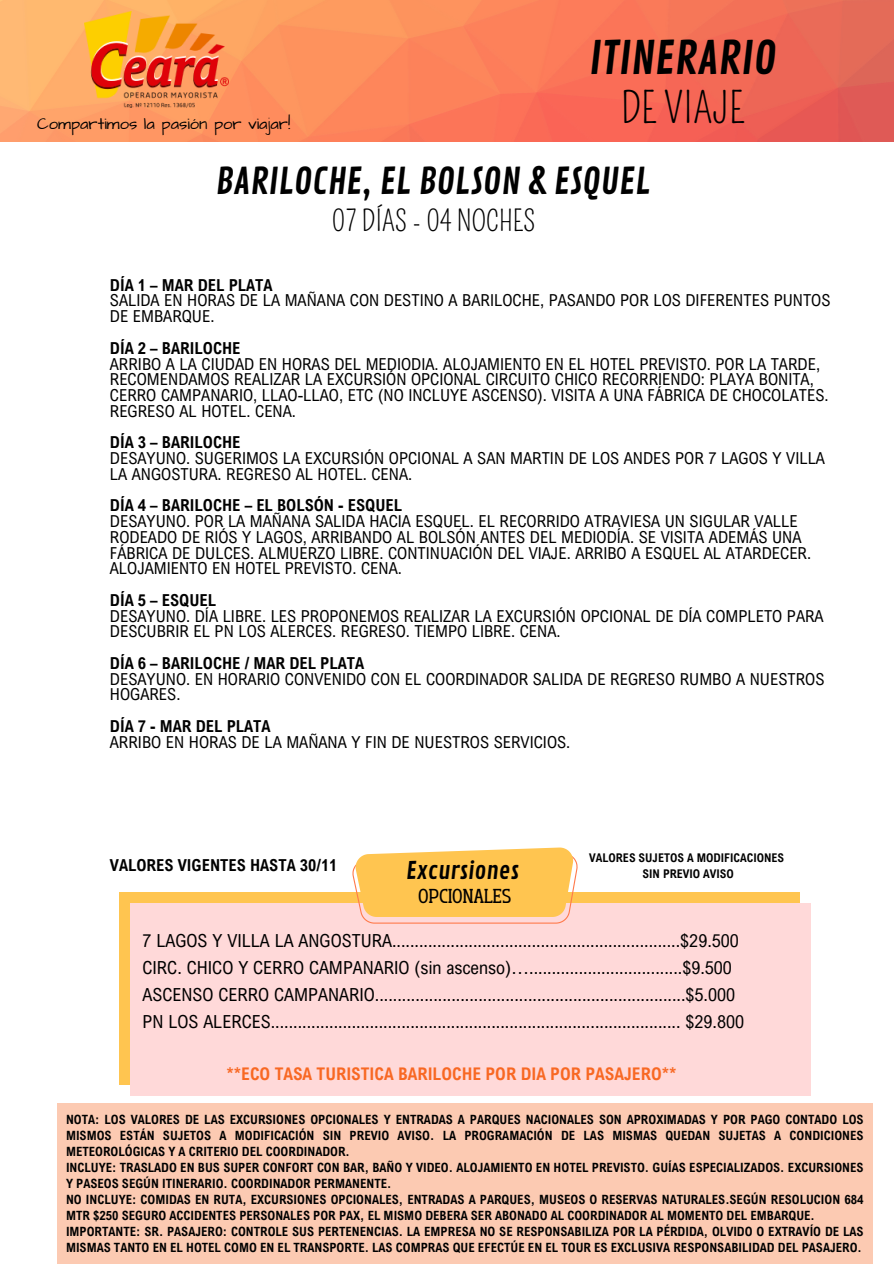
<style>
.page{position:relative;width:894px;height:1264px;background:#fff}
.page>*{position:absolute;margin:0;border:0;box-sizing:border-box;transform-origin:0 0}
.t1{font:45px "Contrail One";color:#000}
.t2{font:42px "Pompiere";color:#000}
.t3{font:36px "Contrail One";color:#000}
.t4{font:28.5px "Pompiere";color:#000}
.t5{font:23.85px "Contrail One";color:#000}
.t6{font:20.1px "Flatory Slab 400 Cond";color:#000}
.t7{font:18px "Arial Nova Cond";color:#000}
.t8{font:700 17.4px "Arial Nova Cond";color:#f86823}
.t9{font:16.5px/15.8px "Arial Nova Cond";color:#000}
.t10{font:700 16.5px "Arial Nova Cond";color:#000}
.t11{font:16.5px "Architects Daughter";color:#000}
.t12{font:700 12.75px/15.9px "Arial Nova Cond";color:#000}
.t13{font:700 12px "Arial Nova Cond";color:#000}
</style>
<div class="page">
<img style="left:0;top:0;width:893px;height:142px">
<img style="left:85px;top:11px;width:144px;height:97px">
<div style="left:119px;top:892px;width:680px;height:192px;background:#ffc550"></div>
<div style="left:130px;top:903px;width:680px;height:192px;background:#ffd9d9"></div>
<svg style="left:352px;top:847px;width:225px;height:76px"></svg>
<div style="left:57px;top:1103px;width:815px;height:160px;background:#fccab2"></div>
<p class="t11" style="left:37px;top:113px;width:254px">Compartimos la pasión por viajar!</p>
<p class="t1" style="left:589px;top:31px;width:189px">ITINERARIO</p>
<p class="t2" style="left:621px;top:84px;width:125px">DE VIAJE</p>
<p class="t3" style="left:216px;top:160px;width:436px">BARILOCHE, EL BOLSON &amp; ESQUEL</p>
<p class="t4" style="left:331px;top:204px;width:205px">07 DÍAS - 04 NOCHES</p>
<p class="t10" style="left:110px;top:274px;width:164px">DÍA 1 – MAR DEL PLATA</p>
<p class="t9" style="left:110px;top:292px;width:722px">SALIDA EN HORAS DE LA MAÑANA CON DESTINO A BARILOCHE, PASANDO POR LOS DIFERENTES PUNTOS<br>DE EMBARQUE.</p>
<p class="t10" style="left:110px;top:337px;width:132px">DÍA 2 – BARILOCHE</p>
<p class="t9" style="left:110px;top:355px;width:720px">ARRIBO A LA CIUDAD EN HORAS DEL MEDIODIA. ALOJAMIENTO EN EL HOTEL PREVISTO. POR LA TARDE, RECOMENDAMOS REALIZAR LA EXCURSIÓN OPCIONAL CIRCUITO CHICO RECORRIENDO: PLAYA BONITA, CERRO CAMPANARIO, LLAO-LLAO, ETC (NO INCLUYE ASCENSO). VISITA A UNA FÁBRICA DE CHOCOLATES.<br>REGRESO AL HOTEL. CENA.</p>
<p class="t10" style="left:110px;top:432px;width:132px">DÍA 3 – BARILOCHE</p>
<p class="t9" style="left:110px;top:450px;width:716px">DESAYUNO. SUGERIMOS LA EXCURSIÓN OPCIONAL A SAN MARTIN DE LOS ANDES POR 7 LAGOS Y VILLA<br>LA ANGOSTURA. REGRESO AL HOTEL. CENA.</p>
<p class="t10" style="left:110px;top:495px;width:294px">DÍA 4 – BARILOCHE – EL BOLSÓN - ESQUEL</p>
<p class="t9" style="left:110px;top:513px;width:702px">DESAYUNO. POR LA MAÑANA SALIDA HACIA ESQUEL. EL RECORRIDO ATRAVIESA UN SIGULAR VALLE RODEADO DE RIÓS Y LAGOS, ARRIBANDO AL BOLSÓN ANTES DEL MEDIODÍA. SE VISITA ADEMÁS UNA FÁBRICA DE DULCES. ALMUERZO LIBRE. CONTINUACIÓN DEL VIAJE. ARRIBO A ESQUEL AL ATARDECER.<br>ALOJAMIENTO EN HOTEL PREVISTO. CENA.</p>
<p class="t10" style="left:110px;top:589px;width:108px">DÍA 5 – ESQUEL</p>
<p class="t9" style="left:110px;top:607px;width:715px">DESAYUNO. DÍA LIBRE. LES PROPONEMOS REALIZAR LA EXCURSIÓN OPCIONAL DE DÍA COMPLETO PARA<br>DESCUBRIR EL PN LOS ALERCES. REGRESO. TIEMPO LIBRE. CENA.</p>
<p class="t10" style="left:110px;top:652px;width:256px">DÍA 6 – BARILOCHE / MAR DEL PLATA</p>
<p class="t9" style="left:110px;top:670px;width:716px">DESAYUNO. EN HORARIO CONVENIDO CON EL COORDINADOR SALIDA DE REGRESO RUMBO A NUESTROS<br>HOGARES.</p>
<p class="t10" style="left:110px;top:715px;width:162px">DÍA 7 - MAR DEL PLATA</p>
<p class="t9" style="left:110px;top:733px;width:462px">ARRIBO EN HORAS DE LA MAÑANA Y FIN DE NUESTROS SERVICIOS.</p>
<p class="t13" style="left:589px;top:850px;width:196px">VALORES SUJETOS A MODIFICACIONES</p>
<p class="t13" style="left:642px;top:866px;width:93px">SIN PREVIO AVISO</p>
<p class="t10" style="left:110px;top:854px;width:229px">VALORES VIGENTES HASTA 30/11</p>
<p class="t5" style="left:406px;top:856px;width:114px">Excursiones</p>
<p class="t6" style="left:418px;top:884px;width:95px">OPCIONALES</p>
<p class="t7" style="left:142px;top:929px;width:597px">7 LAGOS Y VILLA LA ANGOSTURA................................................................$29.500</p>
<p class="t7" style="left:142px;top:956px;width:590px">CIRC. CHICO Y CERRO CAMPANARIO (sin ascenso)…..................................$9.500</p>
<p class="t7" style="left:142px;top:983px;width:594px">ASCENSO CERRO CAMPANARIO.....................................................................$5.000</p>
<p class="t7" style="left:142px;top:1010px;width:603px">PN LOS ALERCES........................................................................................... $29.800</p>
<p class="t8" style="left:226px;top:1063px;width:451px">**ECO TASA TURISTICA BARILOCHE POR DIA POR PASAJERO**</p>
<p class="t12" style="left:66px;top:1111px;width:798px;text-align:justify">NOTA: LOS VALORES DE LAS EXCURSIONES OPCIONALES Y ENTRADAS A PARQUES NACIONALES SON APROXIMADAS Y POR PAGO CONTADO LOS MISMOS ESTÁN SUJETOS A MODIFICACIÓN SIN PREVIO AVISO. LA PROGRAMACIÓN DE LAS MISMAS QUEDAN SUJETAS A CONDICIONES METEOROLÓGICAS Y A CRITERIO DEL COORDINADOR.</p>
<p class="t12" style="left:66px;top:1159px;width:798px">INCLUYE: TRASLADO EN BUS SUPER CONFORT CON BAR, BAÑO Y VIDEO. ALOJAMIENTO EN HOTEL PREVISTO. GUÍAS ESPECIALIZADOS. EXCURSIONES<br>Y PASEOS SEGÚN ITINERARIO. COORDINADOR PERMANENTE.</p>
<p class="t12" style="left:66px;top:1191px;width:798px">NO INCLUYE: COMIDAS EN RUTA, EXCURSIONES OPCIONALES, ENTRADAS A PARQUES, MUSEOS O RESERVAS NATURALES.SEGÚN RESOLUCION 684<br>MTR $250 SEGURO ACCIDENTES PERSONALES POR PAX, EL MISMO DEBERA SER ABONADO AL COORDINADOR AL MOMENTO DEL EMBARQUE.</p>
<p class="t12" style="left:66px;top:1222px;width:798px">IMPORTANTE: SR. PASAJERO: CONTROLE SUS PERTENENCIAS. LA EMPRESA NO SE RESPONSABILIZA POR LA PÉRDIDA, OLVIDO O EXTRAVÍO DE LAS<br>MISMAS TANTO EN EL HOTEL COMO EN EL TRANSPORTE. LAS COMPRAS QUE EFECTÚE EN EL TOUR ES EXCLUSIVA RESPONSABILIDAD DEL PASAJERO.</p>
</div>
